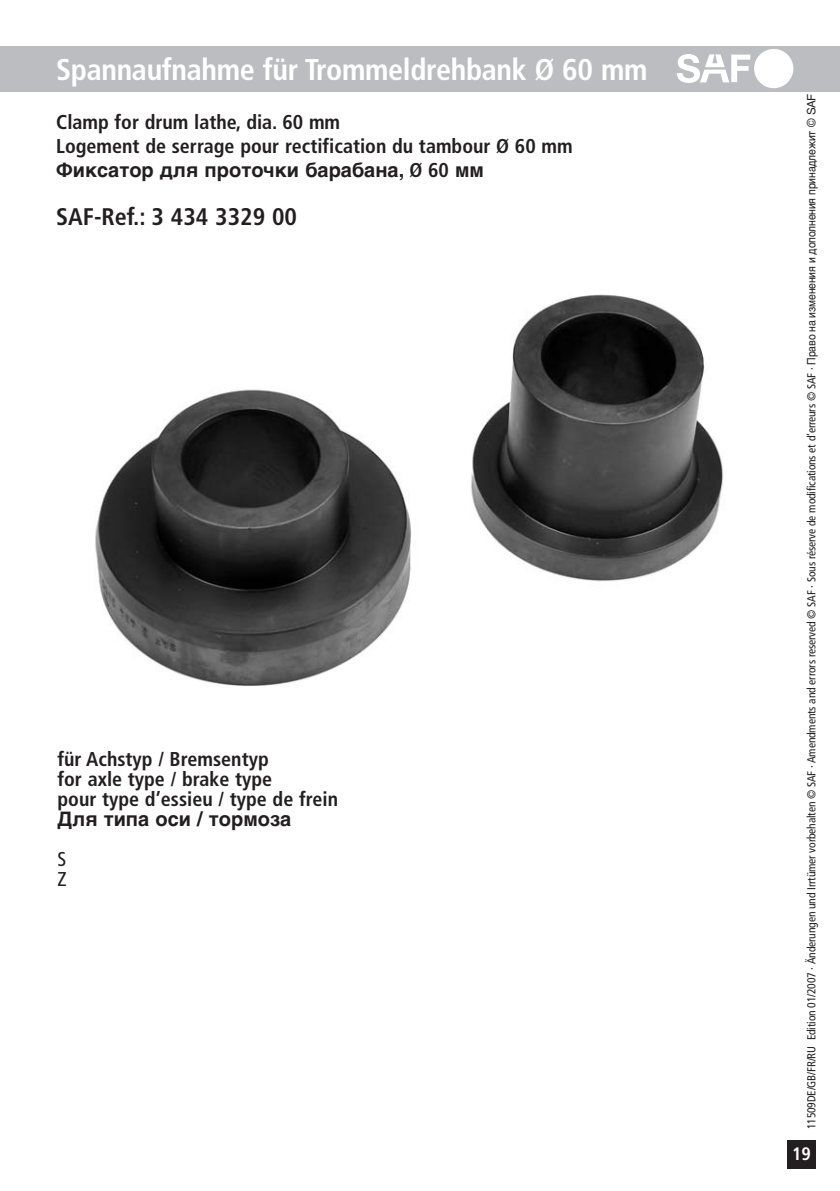
<style>
.page{position:relative;width:840px;height:1191px;background:#fff}
.page>*{position:absolute;margin:0;border:0;box-sizing:border-box;transform-origin:0 0}
.t1{font:700 condensed 30px "Frutiger";letter-spacing:-.01em;color:#fff}
.t2{font:700 condensed 24px "Frutiger";color:#231f20}
.t3{font:700 condensed 20px/20px "Frutiger";color:#231f20}
.t4{font:700 20px "Helvetica Cyr";color:#231f20}
.t5{font:condensed 20px/20px "Frutiger";color:#231f20}
.t6{font:700 condensed 18px "Frutiger";color:#fff}
.t7{font:condensed 11.6px "Frutiger";letter-spacing:-.015em;color:#231f20}
.s1{font-family:"Frutiger";font-stretch:condensed}
.s2{font-family:"Helvetica Cyr Upright";font-stretch:normal}
</style>
<div class="page">
<div style="left:0;top:46px;width:839px;height:45px;background:#bbbdc0"></div>
<div style="left:753px;top:49px;width:39px;height:39px;background:#fff;border-radius:50%"></div>
<svg style="left:677px;top:54px;width:72px;height:29px"></svg>
<div style="left:786px;top:1140px;width:29px;height:28px;background:#231f20"></div>
<img style="left:95px;top:294px;width:628px;height:392px">
<h1 class="t1" style="left:56px;top:57px;width:592px">Spannaufnahme für Trommeldrehbank Ø 60 mm</h1>
<h3 class="t3" style="left:56px;top:112px;width:517px;line-height:24px">Clamp for drum lathe, dia. 60 mm<br>Logement de serrage pour rectification du tambour Ø 60 mm</h3>
<h3 class="t4" style="left:56px;top:163px;width:429px">Фиксатор для проточки барабана, <span class="s1">Ø 60</span> мм</h3>
<h2 class="t2" style="left:56px;top:207px;width:242px">SAF-Ref.: 3 434 3329 00</h2>
<h3 class="t3" style="left:57px;top:751px;width:282px">für Achstyp / Bremsentyp<br>for axle type / brake type<br>pour type d’essieu / type de frein</h3>
<h3 class="t4" style="left:57px;top:812px;width:235px">Для типа оси / тормоза</h3>
<h3 class="t5" style="left:57px;top:851px;width:11px">S<br>Z</h3>
<p class="t7" style="left:806px;top:1129px;width:1037px;rotate:-90deg">11509DE/GB/FR/RU Edition 01/2007 · Änderungen und Irrtümer vorbehalten © SAF · Amendments and errors reserved © SAF · Sous réserve de modifications et d’erreurs © SAF · <span class="s2">Право на изменения и дополнения принадлежит © SAF</span></p>
<h3 class="t6" style="left:791px;top:1146px;width:20px">19</h3>
</div>
